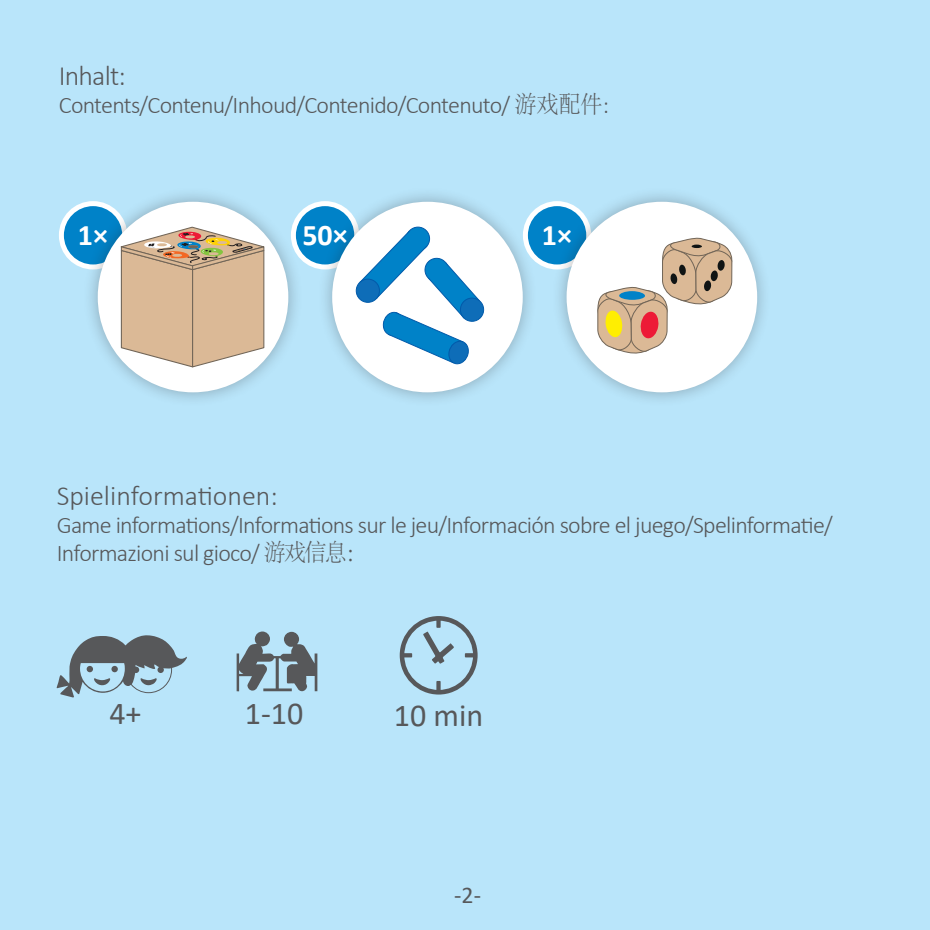
<style>
.page{position:relative;width:930px;height:930px;background:#b9e5fa}
.page>*{position:absolute;margin:0;border:0;box-sizing:border-box;transform-origin:0 0}
.t1{font:32px "Calibri";color:#57585a}
.t2{font:700 30px "Calibri";color:#fff}
.t3{font:300 28px "Calibri";color:#57585a}
.t4{font:300 24px "Calibri";letter-spacing:-.03em;color:#57585a}
.t5{font:24px "Calibri";color:#57585a}
.s1{font-family:"Adobe Song Std"}
</style>
<div class="page">
<svg style="left:400px;top:616px;width:77px;height:78px"></svg>
<div style="left:436px;top:617px;width:5px;height:11px;background:#57585a"></div>
<div style="left:436px;top:681px;width:5px;height:11px;background:#57585a"></div>
<svg style="left:401px;top:653px;width:11px;height:4px"></svg>
<svg style="left:465px;top:653px;width:11px;height:4px"></svg>
<svg style="left:237px;top:631px;width:80px;height:60px"></svg>
<svg style="left:57px;top:635px;width:130px;height:62px"></svg>
<div style="left:293px;top:204px;width:64px;height:63px;background:#0082c8;border-radius:50%"></div>
<div style="left:525px;top:204px;width:64px;height:63px;background:#0082c8;border-radius:50%"></div>
<div style="left:523px;top:201px;width:68px;height:68px;border:5px solid #fff;border-radius:50%"></div>
<svg style="left:61px;top:204px;width:64px;height:63px"></svg>
<div style="left:59px;top:201px;width:68px;height:68px;border:5px solid #fff;border-radius:50%"></div>
<div style="left:317px;top:187px;width:221px;height:220px;background:#231f20;opacity:.3"></div>
<div style="left:332px;top:202px;width:191px;height:190px;background:#fff;border-radius:50%"></div>
<svg style="left:406px;top:227px;width:23px;height:23px"></svg>
<div style="left:406px;top:227px;width:24px;height:24px;border:1px solid #015aaa;border-radius:50%"></div>
<div style="left:356px;top:279px;width:23px;height:23px;background:#0e6db8;border-radius:50%"></div>
<div style="left:356px;top:279px;width:24px;height:24px;border:1px solid #015aaa;border-radius:50%"></div>
<div style="left:460px;top:298px;width:24px;height:24px;background:#0e6db8;border-radius:50%"></div>
<div style="left:460px;top:297px;width:24px;height:25px;border:1px solid #015aaa;border-radius:50%"></div>
<svg style="left:359px;top:230px;width:121px;height:134px"></svg>
<div style="left:552px;top:187px;width:220px;height:220px;background:#231f20;opacity:.3"></div>
<div style="left:566px;top:202px;width:191px;height:190px;background:#fff;border-radius:50%"></div>
<svg style="left:597px;top:237px;width:135px;height:117px"></svg>
<div style="left:619px;top:291px;width:26px;height:9px;background:#0082c8;border-radius:50%"></div>
<div style="left:83px;top:187px;width:220px;height:220px;background:#231f20;opacity:.3"></div>
<div style="left:98px;top:202px;width:190px;height:190px;background:#fff;border-radius:50%"></div>
<svg style="left:120px;top:226px;width:148px;height:142px"></svg>
<p class="t3" style="left:59px;top:58px;width:68px">Inhalt:</p>
<p class="t4" style="left:59px;top:90px;width:552px">Contents/Contenu/Inhoud/Contenido/Contenuto/ <span class="s1">游戏配件</span>:</p>
<p class="t2" style="left:78px;top:214px;width:32px">1×</p>
<p class="t2" style="left:302px;top:214px;width:47px">50×</p>
<p class="t2" style="left:542px;top:214px;width:32px">1×</p>
<p class="t3" style="left:57px;top:478px;width:223px">Spielinformationen:</p>
<p class="t4" style="left:57px;top:510px;width:778px">Game informations/Informations sur le jeu/Información sobre el juego/Spelinformatie/</p>
<p class="t4" style="left:57px;top:538px;width:312px">Informazioni sul gioco/ <span class="s1">游戏信息：</span></p>
<p class="t1" style="left:109px;top:691px;width:34px">4+</p>
<p class="t1" style="left:245px;top:691px;width:60px">1-10</p>
<p class="t1" style="left:394px;top:693px;width:91px">10 min</p>
<p class="t5" style="left:454px;top:878px;width:28px">-2-</p>
</div>
